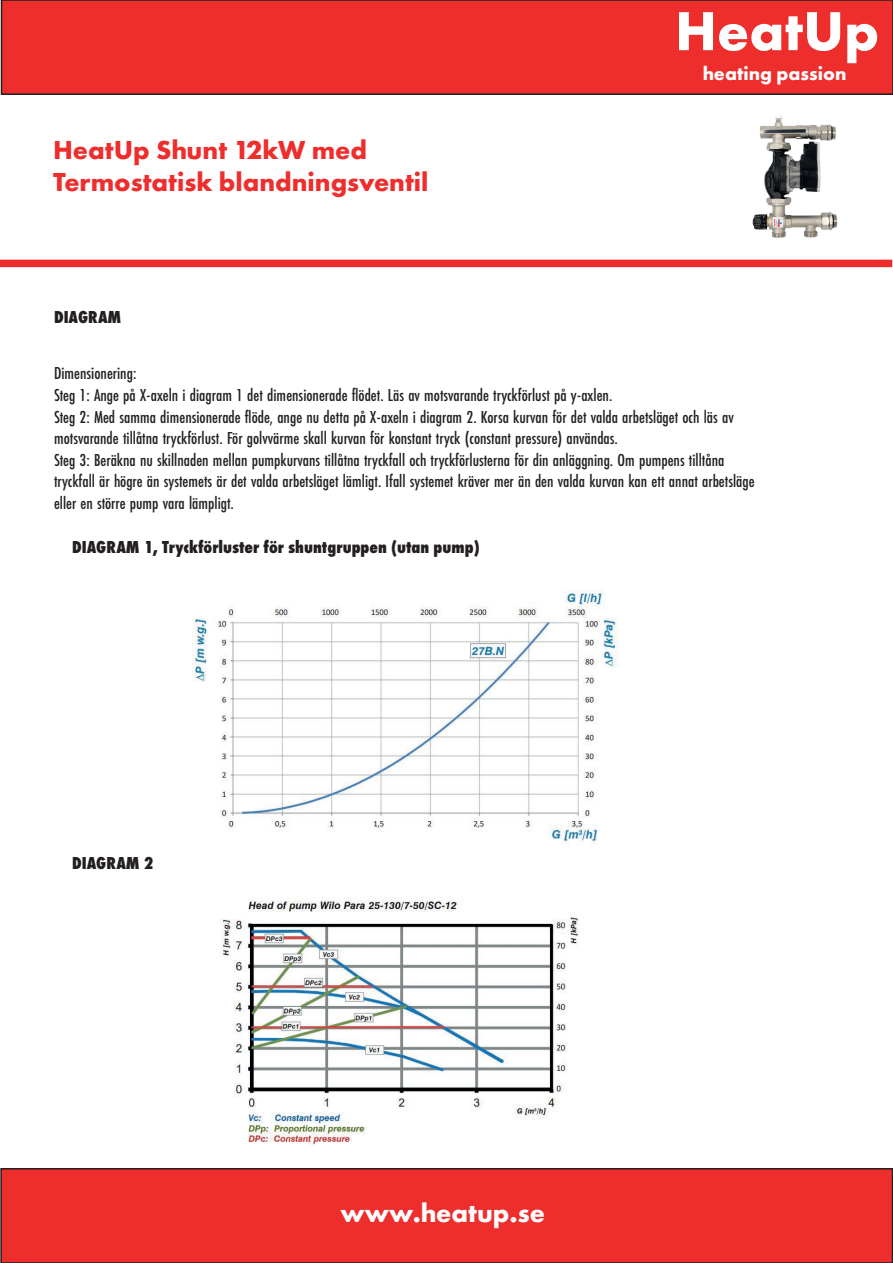
<style>
.page{position:relative;width:893px;height:1263px;background:#fff}
.page>*{position:absolute;margin:0;border:0;box-sizing:border-box;transform-origin:0 0}
.t1{font:700 57px "Futura PT";color:#fff}
.t2{font:700 27px/32.4px "Futura PT";color:#ee2d2d}
.t3{font:700 27px "Futura PT";color:#fff}
.t4{font:700 19.5px "Futura PT";color:#fff}
.t5{font:500 18px/21.6px "Futura PT Cond";color:#231f20}
.t6{font:800 18px "Futura PT Cond";color:#231f20}
</style>
<div class="page">
<div style="left:0;top:260px;width:892px;height:7px;background:#ee2d2d"></div>
<div style="left:2px;top:0;width:891px;height:94px;background:#ee2d2d"></div>
<div style="left:1px;top:0;width:892px;height:95px;border:2px solid #231f20"></div>
<div style="left:1px;top:1169px;width:891px;height:94px;background:#ee2d2d"></div>
<div style="left:0;top:1168px;width:893px;height:95px;border:2px solid #231f20"></div>
<img style="left:752px;top:115px;width:86px;height:123px">
<img style="left:192px;top:590px;width:427px;height:256px">
<img style="left:220px;top:898px;width:360px;height:248px">
<h2 class="t2" style="left:53px;top:133px;width:377px">HeatUp Shunt 12kW med<br>Termostatisk blandningsventil</h2>
<p class="t6" style="left:54px;top:307px;width:69px">DIAGRAM</p>
<h1 class="t1" style="left:675px;top:-6px;width:206px">HeatUp</h1>
<p class="t4" style="left:703px;top:61px;width:145px">heating passion</p>
<p class="t5" style="left:54px;top:362px;width:702px">Dimensionering:<br>Steg 1: Ange på X-axeln i diagram 1 det dimensionerade flödet. Läs av motsvarande tryckförlust på y-axlen.<br>Steg 2: Med samma dimensionerade flöde, ange nu detta på X-axeln i diagram 2. Korsa kurvan för det valda arbetsläget och läs av motsvarande tillåtna tryckförlust. För golvvärme skall kurvan för konstant tryck (constant pressure) användas.<br>Steg 3: Beräkna nu skillnaden mellan pumpkurvans tillåtna tryckfall och tryckförlusterna för din anläggning. Om pumpens tilltåna tryckfall är högre än systemets är det valda arbetsläget lämligt. Ifall systemet kräver mer än den valda kurvan kan ett annat arbetsläge eller en större pump vara lämpligt.</p>
<p class="t6" style="left:72px;top:537px;width:409px">DIAGRAM 1, Tryckförluster för shuntgruppen (utan pump)</p>
<p class="t6" style="left:72px;top:852px;width:83px">DIAGRAM 2</p>
<h2 class="t3" style="left:340px;top:1195px;width:206px">www.heatup.se</h2>
</div>
